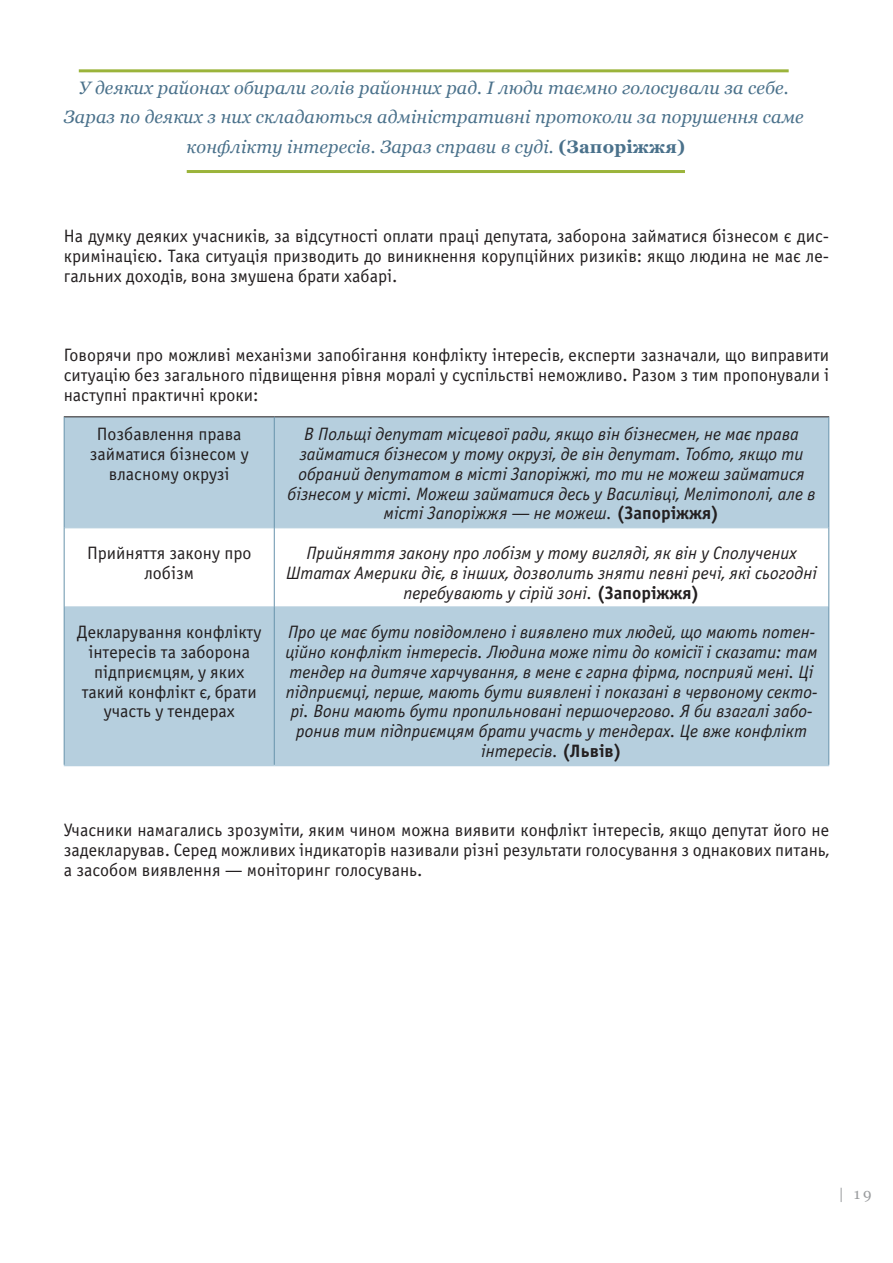
<style>
.page{position:relative;width:893px;height:1263px;background:#fff}
.page>*{position:absolute;margin:0;border:0;box-sizing:border-box;transform-origin:0 0}
.t1{font:18px/19.8px "Officina Sans C";color:#231f20;text-align:justify}
.t2{font:italic 18px/19.8px "Officina Sans C";color:#231f20;text-align:center}
.t3{font:italic 18px/29.7px "Georgia";letter-spacing:.01em;color:#4a718b;text-align:center}
.t4{font:15px "Georgia";color:#9a9c9e}
.s1{font-weight:700;font-style:normal}
</style>
<div class="page">
<hr style="left:79px;top:69px;width:710px;height:3px;background:#9bb43b">
<hr style="left:187px;top:170px;width:498px;height:3px;background:#9bb43b">
<svg style="left:65px;top:417px;width:763px;height:348px;fill:#b6cfde"></svg>
<hr style="left:64px;top:416px;width:210px;height:1px;background:#231f20">
<hr style="left:274px;top:416px;width:555px;height:1px;background:#231f20">
<hr style="left:64px;top:417px;width:1px;height:111px;background:#6793ac">
<hr style="left:828px;top:417px;width:1px;height:111px;background:#6793ac">
<hr style="left:65px;top:527px;width:209px;height:1px;background:#b6cfde">
<hr style="left:275px;top:527px;width:553px;height:1px;background:#b6cfde">
<hr style="left:65px;top:606px;width:209px;height:2px;background:#b6cfde">
<hr style="left:275px;top:606px;width:553px;height:2px;background:#b6cfde">
<hr style="left:64px;top:765px;width:210px;height:1px;background:#b6cfde">
<hr style="left:274px;top:765px;width:555px;height:1px;background:#b6cfde">
<hr style="left:274px;top:417px;width:1px;height:111px;background:#6793ac">
<hr style="left:64px;top:528px;width:1px;height:79px;background:#6793ac">
<hr style="left:274px;top:528px;width:1px;height:79px;background:#6793ac">
<hr style="left:828px;top:528px;width:1px;height:79px;background:#6793ac">
<hr style="left:64px;top:607px;width:1px;height:158px;background:#6793ac">
<hr style="left:274px;top:607px;width:1px;height:158px;background:#6793ac">
<hr style="left:828px;top:607px;width:1px;height:158px;background:#6793ac">
<p class="t3" style="left:64px;top:73px;width:741px">У деяких районах обирали голів районних рад. І люди таємно голосували за себе.<br>Зараз по деяких з них складаються адміністративні протоколи за порушення саме конфлікту інтересів. Зараз справи в суді. <span class="s1">(Запоріжжя)</span></p>
<p class="t1" style="left:64px;top:227px;width:767px">На думку деяких учасників, за відсутності оплати праці депутата, заборона займатися бізнесом є дис&shy;кримінацією. Така ситуація призводить до виникнення корупційних ризиків: якщо людина не має ле&shy;гальних доходів, вона змушена брати хабарі.</p>
<p class="t1" style="left:64px;top:345px;width:767px">Говорячи про можливі механізми запобігання конфлікту інтересів, експерти зазначали, що виправити ситуацію без загального підвищення рівня моралі у суспільстві неможливо. Разом з тим пропонували і наступні практичні кроки:</p>
<p class="t1" style="left:90px;top:425px;width:160px;text-align:center">Позбавлення права займатися бізнесом у власному окрузі</p>
<p class="t2" style="left:288px;top:425px;width:530px">В Польщі депутат місцевої ради, якщо він бізнесмен, не має права займатися бізнесом у тому окрузі, де він депутат. Тобто, якщо ти обраний депутатом в місті Запоріжжі, то ти не можеш займатися бізнесом у місті. Можеш займатися десь у Василівці, Мелітополі, але в місті Запоріжжя — не можеш. <span class="s1">(Запоріжжя)</span></p>
<p class="t1" style="left:87px;top:543px;width:166px;text-align:center">Прийняття закону про лобізм</p>
<p class="t2" style="left:286px;top:543px;width:532px">Прийняття закону про лобізм у тому вигляді, як він у Сполучених<br>Штатах Америки діє, в інших, дозволить зняти певні речі, які сьогодні перебувають у сірій зоні. <span class="s1">(Запоріжжя)</span></p>
<p class="t1" style="left:77px;top:623px;width:186px;text-align:center">Декларування конфлікту інтересів та заборона підприємцям, у яких такий конфлікт є, брати участь у тендерах</p>
<p class="t2" style="left:285px;top:623px;width:534px">Про це має бути повідомлено і виявлено тих людей, що мають потен&shy;ційно конфлікт інтересів. Людина може піти до комісії і сказати: там тендер на дитяче харчування, в мене є гарна фірма, посприяй мені. Ці підприємці, перше, мають бути виявлені і показані в червоному секто&shy;рі. Вони мають бути пропильновані першочергово. Я би взагалі забо&shy;ронив тим підприємцям брати участь у тендерах. Це вже конфлікт інтересів. <span class="s1">(Львів)</span></p>
<p class="t1" style="left:64px;top:821px;width:767px">Учасники намагались зрозуміти, яким чином можна виявити конфлікт інтересів, якщо депутат його не задекларував. Серед можливих індикаторів називали різні результати голосування з однакових питань, а засобом виявлення — моніторинг голосувань.</p>
<p class="t4" style="left:838px;top:1185px;width:35px">| 19</p>
</div>
